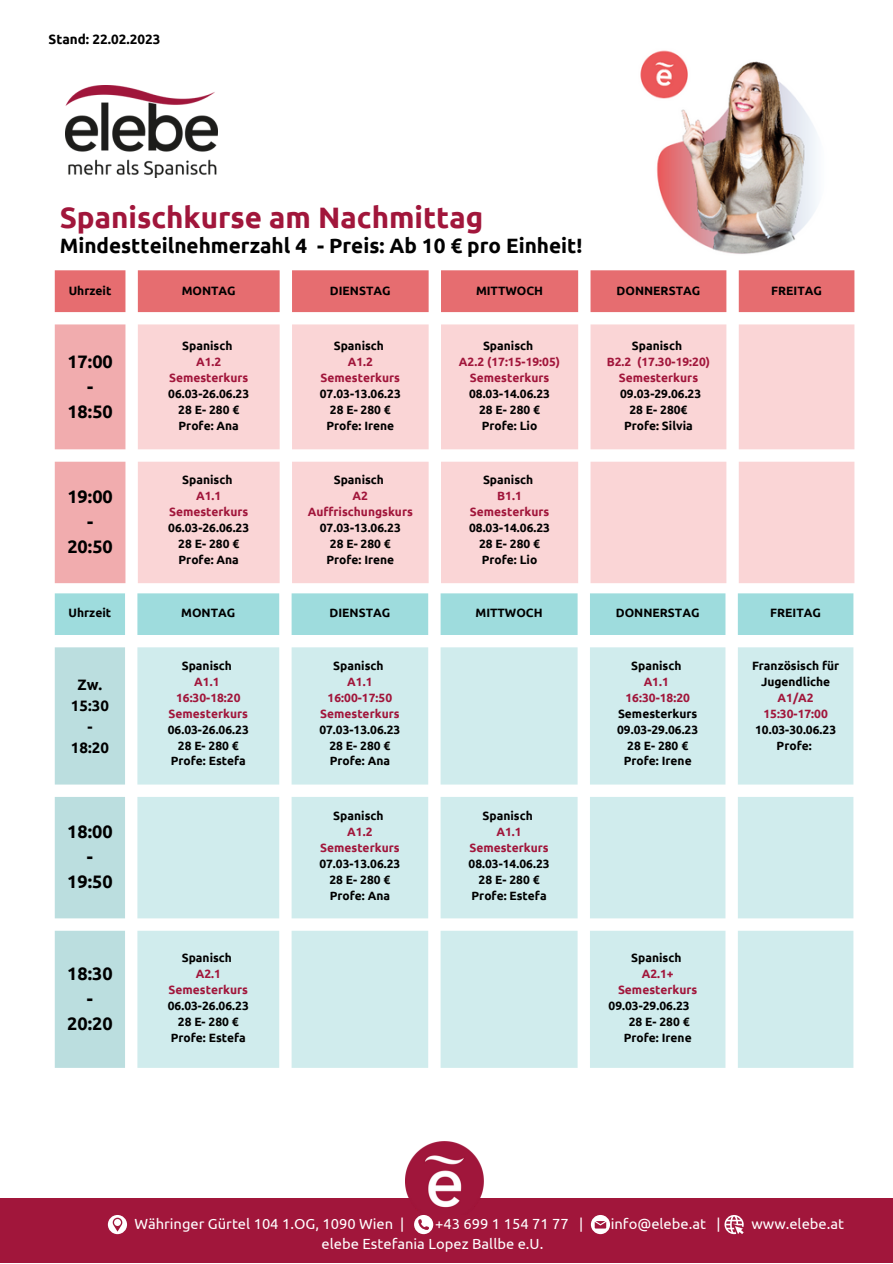
<style>
.page{position:relative;width:893px;height:1264px;background:#fff}
.page>*{position:absolute;margin:0;border:0;box-sizing:border-box;transform-origin:0 0}
.t1{font:700 29.55px "Ubuntu";color:#a1163b}
.t2{font:700 20.7px "Ubuntu";color:#010101}
.t3{font:700 18px/25px "Ubuntu";color:#000;text-align:center}
.t4{font:700 15px/21px "Ubuntu";color:#000;text-align:center}
.t5{font:14.7px "Ubuntu";color:#fff}
.t6{font:700 13.5px "Ubuntu";color:#000}
.t7{font:700 12px/16px "Ubuntu";color:#000;text-align:center}
.t8{font:700 12px/16px "Ubuntu";color:#a1163b;text-align:center}
</style>
<div class="page">
<img style="left:66px;top:85px;width:151px;height:92px">
<div style="left:0;top:1197px;width:892px;height:65px;background:#a1163b"></div>
<img style="left:405px;top:1141px;width:79px;height:67px">
<svg style="left:414px;top:1215px;width:19px;height:19px"></svg>
<svg style="left:591px;top:1215px;width:19px;height:19px"></svg>
<svg style="left:108px;top:1215px;width:19px;height:19px"></svg>
<svg style="left:724px;top:1215px;width:19px;height:19px"></svg>
<svg style="left:55px;top:270px;width:799px;height:42px;background:#e8797c"></svg>
<div style="left:55px;top:324px;width:70px;height:259px;background:#f1acae"></div>
<svg style="left:138px;top:324px;width:716px;height:259px;background:#fad9da"></svg>
<svg style="left:55px;top:593px;width:798px;height:42px;background:#a6dfdf"></svg>
<div style="left:55px;top:647px;width:70px;height:420px;background:#bbdedf"></div>
<svg style="left:137px;top:647px;width:716px;height:420px;background:#d5eeef"></svg>
<img style="left:640px;top:50px;width:177px;height:204px">
<p class="t6" style="left:49px;top:31px;width:113px">Stand: 22.02.2023</p>
<h1 class="t1" style="left:60px;top:200px;width:425px">Spanischkurse am Nachmittag</h1>
<h2 class="t2" style="left:60px;top:234px;width:524px">Mindestteilnehmerzahl 4 - Preis: Ab 10 € pro Einheit!</h2>
<p class="t7" style="left:69px;top:282px;width:44px">Uhrzeit</p>
<p class="t7" style="left:182px;top:282px;width:56px">MONTAG</p>
<p class="t7" style="left:330px;top:282px;width:62px">DIENSTAG</p>
<p class="t7" style="left:476px;top:282px;width:69px">MITTWOCH</p>
<p class="t7" style="left:616px;top:282px;width:85px">DONNERSTAG</p>
<p class="t7" style="left:771px;top:282px;width:52px">FREITAG</p>
<h3 class="t3" style="left:67px;top:348px;width:47px">17:00 -<br>18:50</h3>
<h3 class="t3" style="left:67px;top:484px;width:47px">19:00 -<br>20:50</h3>
<p class="t7" style="left:182px;top:337px;width:52px">Spanisch</p>
<p class="t8" style="left:169px;top:353px;width:81px">A1.2<br>Semesterkurs</p>
<p class="t7" style="left:168px;top:385px;width:83px">06.03-26.06.23<br>28 E- 280 €<br>Profe: Ana</p>
<p class="t7" style="left:182px;top:471px;width:52px">Spanisch</p>
<p class="t8" style="left:169px;top:487px;width:81px">A1.1<br>Semesterkurs</p>
<p class="t7" style="left:168px;top:519px;width:83px">06.03-26.06.23<br>28 E- 280 €<br>Profe: Ana</p>
<p class="t7" style="left:334px;top:337px;width:52px">Spanisch</p>
<p class="t8" style="left:320px;top:353px;width:81px">A1.2<br>Semesterkurs</p>
<p class="t7" style="left:320px;top:385px;width:83px">07.03-13.06.23<br>28 E- 280 €<br>Profe: Irene</p>
<p class="t7" style="left:334px;top:471px;width:52px">Spanisch</p>
<p class="t8" style="left:308px;top:487px;width:107px">A2<br>Auffrischungskurs</p>
<p class="t7" style="left:320px;top:519px;width:83px">07.03-13.06.23<br>28 E- 280 €<br>Profe: Irene</p>
<p class="t7" style="left:483px;top:337px;width:52px">Spanisch</p>
<p class="t8" style="left:459px;top:353px;width:103px">A2.2 (17:15-19:05)<br>Semesterkurs</p>
<p class="t7" style="left:469px;top:385px;width:83px">08.03-14.06.23<br>28 E- 280 €<br>Profe: Lio</p>
<p class="t7" style="left:483px;top:471px;width:52px">Spanisch</p>
<p class="t8" style="left:470px;top:487px;width:81px">B1.1<br>Semesterkurs</p>
<p class="t7" style="left:469px;top:519px;width:83px">08.03-14.06.23<br>28 E- 280 €<br>Profe: Lio</p>
<p class="t7" style="left:631px;top:337px;width:52px">Spanisch</p>
<p class="t8" style="left:606px;top:353px;width:105px">B2.2 (17.30-19:20)<br>Semesterkurs</p>
<p class="t7" style="left:620px;top:385px;width:83px">09.03-29.06.23<br>28 E- 280€<br>Profe: Silvia</p>
<p class="t7" style="left:69px;top:604px;width:44px">Uhrzeit</p>
<p class="t7" style="left:181px;top:604px;width:56px">MONTAG</p>
<p class="t7" style="left:329px;top:604px;width:62px">DIENSTAG</p>
<p class="t7" style="left:475px;top:604px;width:69px">MITTWOCH</p>
<p class="t7" style="left:615px;top:604px;width:85px">DONNERSTAG</p>
<p class="t7" style="left:770px;top:604px;width:52px">FREITAG</p>
<p class="t4" style="left:71px;top:673px;width:39px">Zw.<br>15:30 -<br>18:20</p>
<h3 class="t3" style="left:67px;top:819px;width:47px">18:00 -<br>19:50</h3>
<h3 class="t3" style="left:67px;top:960px;width:47px">18:30 -<br>20:20</h3>
<p class="t7" style="left:182px;top:657px;width:52px">Spanisch</p>
<p class="t8" style="left:168px;top:673px;width:81px">A1.1<br>16:30-18:20<br>Semesterkurs</p>
<p class="t7" style="left:168px;top:721px;width:83px">06.03-26.06.23<br>28 E- 280 €<br>Profe: Estefa</p>
<p class="t7" style="left:182px;top:949px;width:52px">Spanisch</p>
<p class="t8" style="left:168px;top:965px;width:81px">A2.1<br>Semesterkurs</p>
<p class="t7" style="left:168px;top:997px;width:83px">06.03-26.06.23<br>28 E- 280 €<br>Profe: Estefa</p>
<p class="t7" style="left:333px;top:657px;width:52px">Spanisch</p>
<p class="t8" style="left:320px;top:673px;width:81px">A1.1<br>16:00-17:50<br>Semesterkurs</p>
<p class="t7" style="left:319px;top:721px;width:83px">07.03-13.06.23<br>28 E- 280 €<br>Profe: Ana</p>
<p class="t7" style="left:333px;top:807px;width:52px">Spanisch</p>
<p class="t8" style="left:320px;top:823px;width:81px">A1.2<br>Semesterkurs</p>
<p class="t7" style="left:319px;top:855px;width:83px">07.03-13.06.23<br>28 E- 280 €<br>Profe: Ana</p>
<p class="t7" style="left:482px;top:807px;width:52px">Spanisch</p>
<p class="t8" style="left:469px;top:823px;width:81px">A1.1<br>Semesterkurs</p>
<p class="t7" style="left:468px;top:855px;width:83px">08.03-14.06.23<br>28 E- 280 €<br>Profe: Estefa</p>
<p class="t7" style="left:631px;top:657px;width:52px">Spanisch</p>
<p class="t8" style="left:625px;top:673px;width:66px">A1.1<br>16:30-18:20</p>
<p class="t7" style="left:617px;top:705px;width:83px">Semesterkurs<br>09.03-29.06.23<br>28 E- 280 €<br>Profe: Irene</p>
<p class="t7" style="left:752px;top:657px;width:89px">Französisch für<br>Jugendliche</p>
<p class="t8" style="left:763px;top:689px;width:66px">A1/A2<br>15:30-17:00</p>
<p class="t7" style="left:755px;top:721px;width:83px">10.03-30.06.23<br>Profe:</p>
<p class="t7" style="left:631px;top:949px;width:52px">Spanisch</p>
<p class="t8" style="left:618px;top:965px;width:81px">A2.1+<br>Semesterkurs</p>
<p class="t7" style="left:608px;top:997px;width:85px;text-align:right">09.03-29.06.23<br>28 E- 280 €<br>Profe: Irene</p>
<p class="t5" style="left:134px;top:1215px;width:271px">Währinger Gürtel 104 1.OG, 1090 Wien |</p>
<p class="t5" style="left:435px;top:1215px;width:149px">+43 699 1 154 71 77 |</p>
<p class="t5" style="left:610px;top:1215px;width:111px">info@elebe.at |</p>
<p class="t5" style="left:751px;top:1215px;width:94px">www.elebe.at</p>
<p class="t5" style="left:321px;top:1234px;width:223px">elebe Estefania Lopez Ballbe e.U.</p>
</div>
